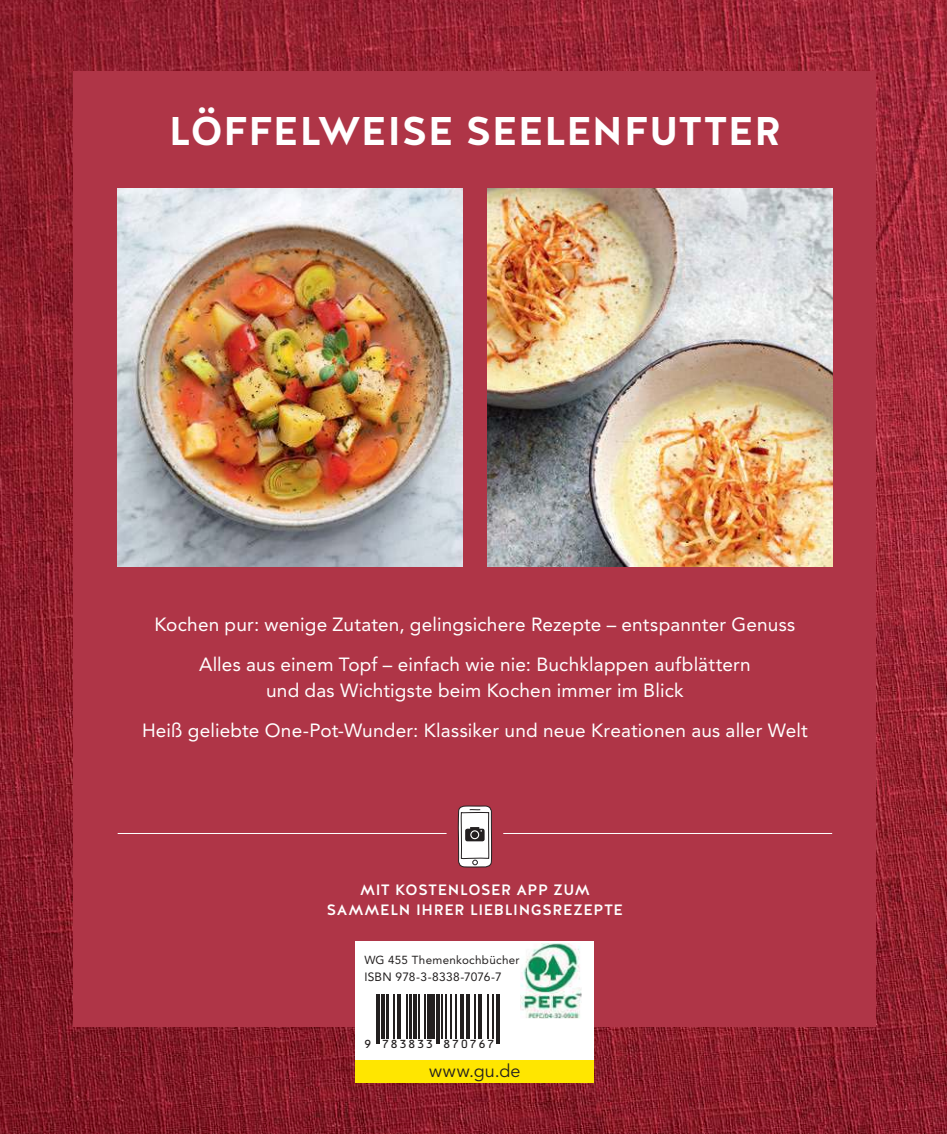
<style>
.page{position:relative;width:947px;height:1134px;background:#fff}
.page>*{position:absolute;margin:0;border:0;box-sizing:border-box;transform-origin:0 0}
.t1{font:700 40px "Halis GR";letter-spacing:.005em;color:#fff}
.t2{font:19px/40.2px "Avenir LT Std";letter-spacing:.01em;color:#fff;text-align:center}
.t3{font:18px "Avenir LT Std";letter-spacing:.025em;color:#221f1f}
.t4{font:500 15px/20px "Halis GR";letter-spacing:.04em;color:#fff;text-align:center}
.t5{font:12px "Avenir LT Std";letter-spacing:.02em;color:#221f1f}
.t6{font:11.6px "Avenir LT Std";letter-spacing:.025em;color:#221f1f}
.t7{font:11.2px "OCRB Std";letter-spacing:.07em;color:#221f1f}
</style>
<div class="page">
<img style="left:0;top:0;width:947px;height:1134px">
<div style="left:74px;top:71px;width:802px;height:955px;background:#af3547"></div>
<img style="left:488px;top:189px;width:344px;height:378px">
<img style="left:118px;top:189px;width:344px;height:378px">
<svg style="left:458px;top:805px;width:34px;height:62px;background:#c2bebf"></svg>
<div style="left:470px;top:830px;width:9px;height:9px;border:1px solid #fff;border-radius:50%"></div>
<hr style="left:118px;top:833px;width:328px;height:1px;background:#fff">
<hr style="left:503px;top:833px;width:329px;height:1px;background:#fff">
<div style="left:356px;top:941px;width:238px;height:142px;background:#fff"></div>
<div style="left:356px;top:1060px;width:238px;height:23px;background:#ffe600"></div>
<img style="left:521px;top:944px;width:60px;height:75px">
<hr style="left:376px;top:994px;width:1px;height:50px;background:#221f1f">
<hr style="left:379px;top:994px;width:1px;height:50px;background:#221f1f">
<hr style="left:381px;top:994px;width:4px;height:44px;background:#221f1f">
<hr style="left:387px;top:994px;width:2px;height:44px;background:#221f1f">
<hr style="left:393px;top:994px;width:1px;height:44px;background:#221f1f">
<hr style="left:397px;top:994px;width:1px;height:44px;background:#221f1f">
<hr style="left:400px;top:994px;width:1px;height:44px;background:#221f1f">
<hr style="left:406px;top:994px;width:1px;height:44px;background:#221f1f">
<hr style="left:409px;top:994px;width:2px;height:44px;background:#221f1f">
<hr style="left:413px;top:994px;width:4px;height:44px;background:#221f1f">
<hr style="left:418px;top:994px;width:1px;height:44px;background:#221f1f">
<hr style="left:424px;top:994px;width:2px;height:44px;background:#221f1f">
<div style="left:427px;top:994px;width:5px;height:44px;background:#221f1f"></div>
<hr style="left:433px;top:994px;width:2px;height:44px;background:#221f1f">
<hr style="left:436px;top:994px;width:1px;height:50px;background:#221f1f">
<hr style="left:439px;top:994px;width:1px;height:50px;background:#221f1f">
<hr style="left:441px;top:994px;width:2px;height:44px;background:#221f1f">
<hr style="left:445px;top:994px;width:2px;height:44px;background:#221f1f">
<hr style="left:450px;top:994px;width:2px;height:44px;background:#221f1f">
<hr style="left:456px;top:994px;width:1px;height:44px;background:#221f1f">
<hr style="left:460px;top:994px;width:3px;height:44px;background:#221f1f">
<hr style="left:466px;top:994px;width:1px;height:44px;background:#221f1f">
<hr style="left:469px;top:994px;width:1px;height:44px;background:#221f1f">
<hr style="left:474px;top:994px;width:1px;height:44px;background:#221f1f">
<hr style="left:478px;top:994px;width:1px;height:44px;background:#221f1f">
<hr style="left:480px;top:994px;width:2px;height:44px;background:#221f1f">
<hr style="left:487px;top:994px;width:1px;height:44px;background:#221f1f">
<hr style="left:492px;top:994px;width:2px;height:44px;background:#221f1f">
<hr style="left:496px;top:994px;width:1px;height:50px;background:#221f1f">
<hr style="left:499px;top:994px;width:1px;height:50px;background:#221f1f">
<h1 class="t1" style="left:169px;top:108px;width:614px">LÖFFELWEISE SEELENFUTTER</h1>
<p class="t2" style="left:154px;top:605px;width:642px">Kochen pur: wenige Zutaten, gelingsichere Rezepte – entspannter Genuss<br>Alles aus einem Topf – einfach wie nie: Buchklappen aufblättern</p>
<p class="t2" style="left:142px;top:672px;width:667px">und das Wichtigste beim Kochen immer im Blick<br>Heiß geliebte One-Pot-Wunder: Klassiker und neue Kreationen aus aller Welt</p>
<p class="t4" style="left:327px;top:879px;width:298px">MIT KOSTENLOSER APP ZUM<br>SAMMELN IHRER LIEBLINGSREZEPTE</p>
<p class="t6" style="left:364px;top:955px;width:157px">WG 455 Themenkochbücher</p>
<p class="t5" style="left:364px;top:971px;width:139px">ISBN 978-3-8338-7076-7</p>
<p class="t7" style="left:364px;top:1038px;width:133px">9 783833 870767</p>
<p class="t3" style="left:429px;top:1063px;width:93px">www.gu.de</p>
</div>
